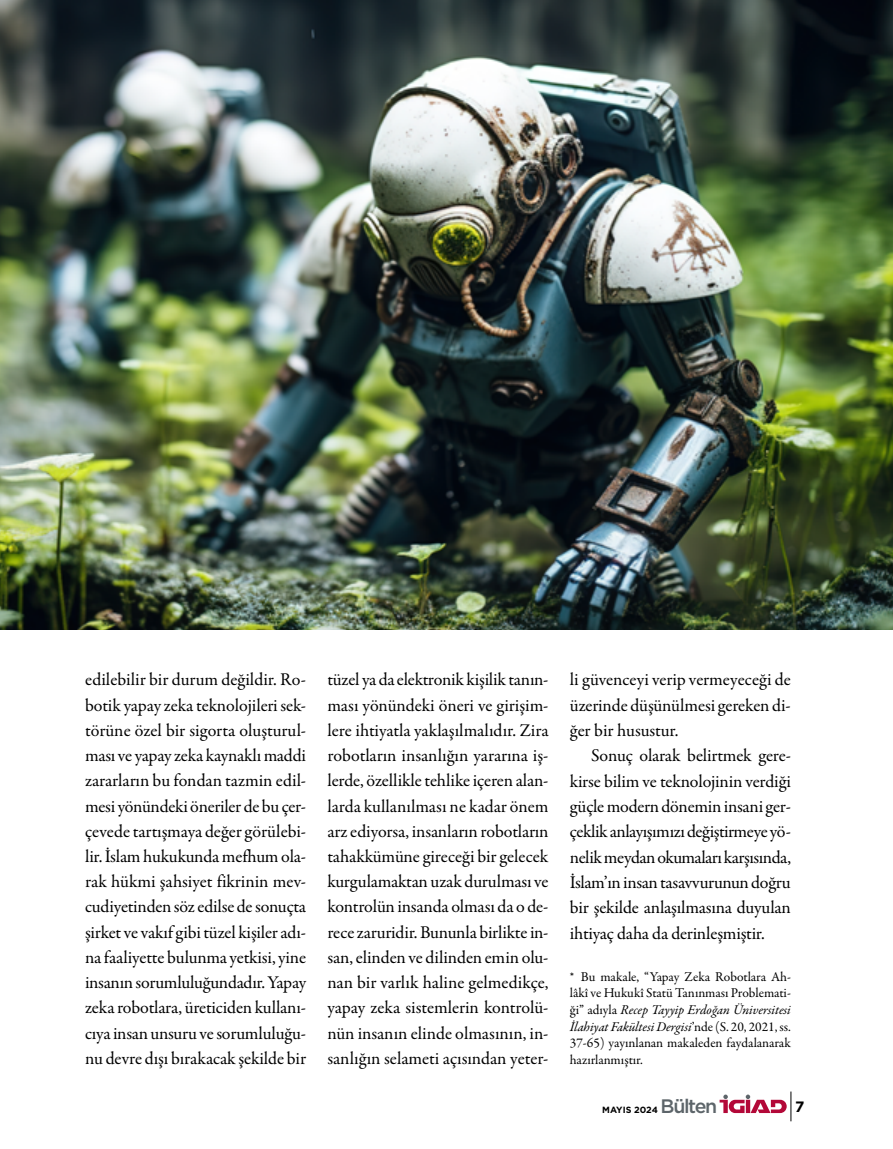
<style>
.page{position:relative;width:893px;height:1149px;background:#fff}
.page>*{position:absolute;margin:0;border:0;box-sizing:border-box;transform-origin:0 0}
.t1{font:18px/25.2px "Garamond Premr Pro";letter-spacing:-.005em;color:#000;text-align:justify}
.t2{font:700 15px "Gotham";color:#000}
.t3{font:13.5px/16.6px "Garamond Premr Pro";letter-spacing:-.005em;color:#000;text-align:justify}
.t4{font:700 9px "Gotham";color:#000}
.s1{font-style:italic}
.s2{font-weight:500;font-size:19.5px;color:#5d656a}
</style>
<div class="page">
<svg style="left:720px;top:1091px;width:72px;height:29px"></svg>
<img style="left:0;top:0;width:893px;height:629px">
<p class="t1" style="left:85px;top:667px;width:223px">edilebilir bir durum değildir. Ro&shy;botik yapay zeka teknolojileri sek&shy;törüne özel bir sigorta oluşturul&shy;ması ve yapay zeka kaynaklı maddi zararların bu fondan tazmin edil&shy;mesi yönündeki öneriler de bu çer&shy;çevede tartışmaya değer görülebi&shy;lir. İslam hukukunda mefhum ola&shy;rak hükmi şahsiyet fikrinin mev&shy;cudiyetinden söz edilse de sonuçta şirket ve vakıf gibi tüzel kişiler adı&shy;na faaliyette bulunma yetkisi, yine insanın sorumluluğundadır. Yapay zeka robotlara, üreticiden kullanı&shy;cıya insan unsuru ve sorumluluğu&shy;nu devre dışı bırakacak şekilde bir</p>
<p class="t1" style="left:327px;top:667px;width:223px">tüzel ya da elektronik kişilik tanın&shy;ması yönündeki öneri ve girişim&shy;lere ihtiyatla yaklaşılmalıdır. Zira robotların insanlığın yararına iş&shy;lerde, özellikle tehlike içeren alan&shy;larda kullanılması ne kadar önem arz ediyorsa, insanların robotların tahakkümüne gireceği bir gelecek kurgulamaktan uzak durulması ve kontrolün insanda olması da o de&shy;rece zaruridir. Bununla birlikte in&shy;san, elinden ve dilinden emin olu&shy;nan bir varlık haline gelmedikçe, yapay zeka sistemlerin kontrolü&shy;nün insanın elinde olmasının, in&shy;sanlığın selameti açısından yeter-</p>
<p class="t1" style="left:570px;top:667px;width:223px">li güvenceyi verip vermeyeceği de üzerinde düşünülmesi gereken di&shy;ğer bir husustur.</p>
<p class="t1" style="left:570px;top:743px;width:223px;text-indent:21px">Sonuç olarak belirtmek gere&shy;kirse bilim ve teknolojinin verdiği güçle modern dönemin insani ger&shy;çeklik anlayışımızı değiştirmeye yö&shy;nelik meydan okumaları karşısında, İslam’ın insan tasavvurunun doğru bir şekilde anlaşılmasına duyulan ihtiyaç daha da derinleşmiştir.</p>
<p class="t3" style="left:570px;top:968px;width:223px">* Bu makale, “Yapay Zeka Robotlara Ah&shy;lâkî ve Hukukî Statü Tanınması Problemati&shy;ği” adıyla <span class="s1">Recep Tayyip Erdoğan Üniversitesi İlahiyat Fakültesi Dergisi</span>’nde (S. 20, 2021, ss.<br>37-65) yayınlanan makaleden faydalanarak hazırlanmıştır.</p>
<p class="t4" style="left:602px;top:1103px;width:117px">MAYIS 2024 <span class="s2">Bülten</span></p>
<p class="t2" style="left:795px;top:1096px;width:11px">7</p>
</div>
